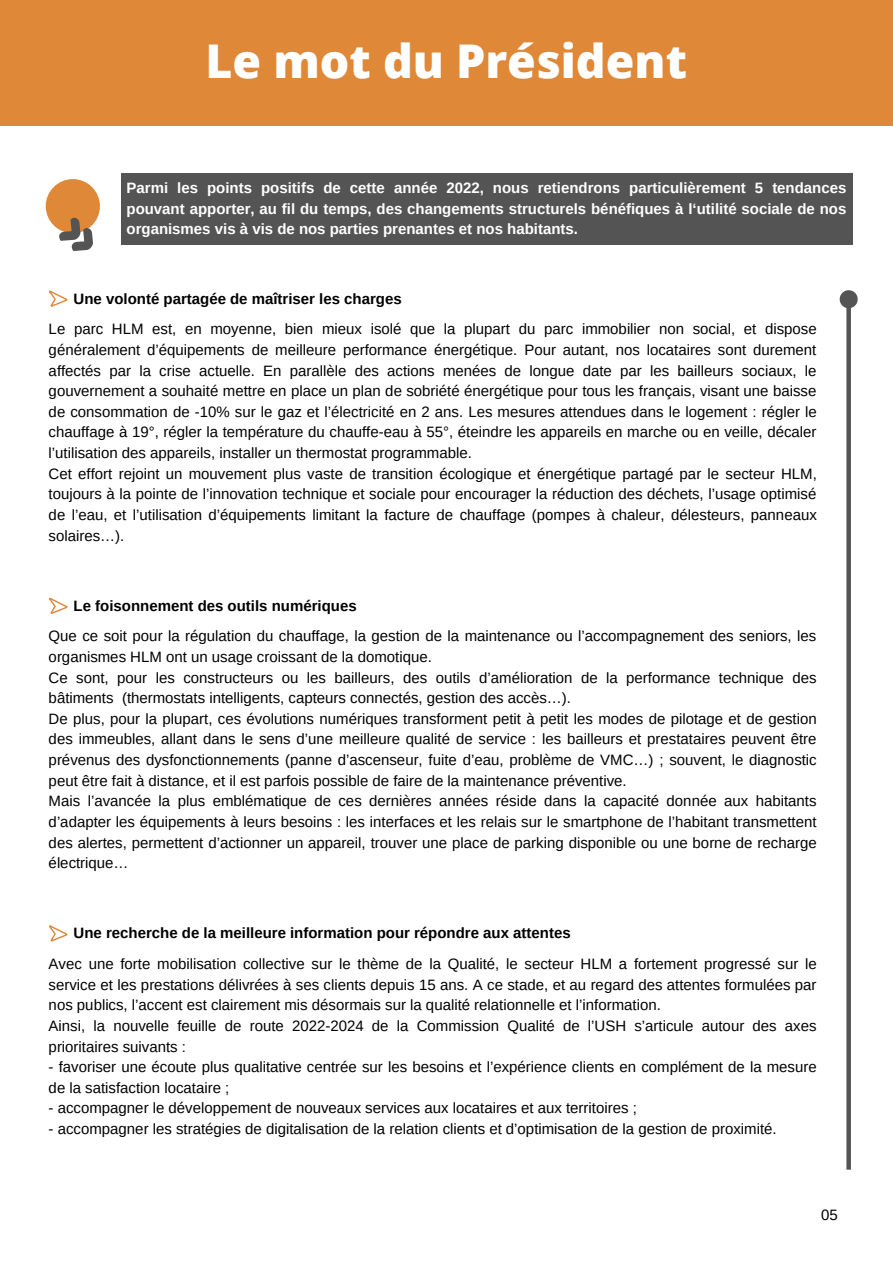
<style>
.page{position:relative;width:893px;height:1264px;background:#fff}
.page>*{position:absolute;margin:0;border:0;box-sizing:border-box;transform-origin:0 0}
.t1{font:800 46.5px "Open Sans";color:#fff}
.t2{font:15px/20.5px "Arimo";color:#000;text-align:justify}
.t3{font:700 15px/20.2px "Arimo";color:#fff}
.t4{font:700 15px "Arimo";color:#000}
</style>
<div class="page">
<div style="left:0;top:0;width:892px;height:126px;background:#df8838"></div>
<svg style="left:49px;top:597px;width:19px;height:17px"></svg>
<svg style="left:846px;top:311px;width:4px;height:858px;background:#676767"></svg>
<svg style="left:839px;top:290px;width:19px;height:21px"></svg>
<svg style="left:49px;top:925px;width:19px;height:16px"></svg>
<svg style="left:49px;top:290px;width:19px;height:17px"></svg>
<div style="left:122px;top:174px;width:730px;height:70px;background:#545454"></div>
<div style="left:46px;top:179px;width:54px;height:54px;background:#df8838;border-radius:50%"></div>
<svg style="left:56px;top:215px;width:43px;height:19px"></svg>
<p class="t1" style="left:205px;top:28px;width:483px">Le mot du Président</p>
<p class="t3" style="left:126px;top:178px;width:721px">Parmi les points positifs de cette année 2022, nous retiendrons particulièrement 5 tendances pouvant apporter, au fil du temps, des changements structurels bénéfiques à l‘utilité sociale de nos</p>
<p class="t3" style="left:126px;top:218px;width:453px">organismes vis à vis de nos parties prenantes et nos habitants.</p>
<p class="t4" style="left:74px;top:290px;width:329px">Une volonté partagée de maîtriser les charges</p>
<p class="t2" style="left:49px;top:319px;width:769px">Le parc HLM est, en moyenne, bien mieux isolé que la plupart du parc immobilier non social, et dispose généralement d’équipements de meilleure performance énergétique. Pour autant, nos locataires sont durement affectés par la crise actuelle. En parallèle des actions menées de longue date par les bailleurs sociaux, le gouvernement a souhaité mettre en place un plan de sobriété énergétique pour tous les français, visant une baisse de consommation de -10% sur le gaz et l’électricité en 2 ans. Les mesures attendues dans le logement : régler le chauffage à 19°, régler la température du chauffe-eau à 55°, éteindre les appareils en marche ou en veille, décaler l’utilisation des appareils, installer un thermostat programmable.</p>
<p class="t2" style="left:49px;top:463px;width:769px">Cet effort rejoint un mouvement plus vaste de transition écologique et énergétique partagé par le secteur HLM, toujours à la pointe de l’innovation technique et sociale pour encourager la réduction des déchets, l’usage optimisé de l’eau, et l’utilisation d’équipements limitant la facture de chauffage (pompes à chaleur, délesteurs, panneaux solaires…).</p>
<p class="t4" style="left:74px;top:597px;width:284px">Le foisonnement des outils numériques</p>
<p class="t2" style="left:49px;top:626px;width:769px">Que ce soit pour la régulation du chauffage, la gestion de la maintenance ou l’accompagnement des seniors, les organismes HLM ont un usage croissant de la domotique.</p>
<p class="t2" style="left:49px;top:667px;width:769px">Ce sont, pour les constructeurs ou les bailleurs, des outils d’amélioration de la performance technique des bâtiments (thermostats intelligents, capteurs connectés, gestion des accès…).</p>
<p class="t2" style="left:49px;top:708px;width:769px">De plus, pour la plupart, ces évolutions numériques transforment petit à petit les modes de pilotage et de gestion des immeubles, allant dans le sens d’une meilleure qualité de service : les bailleurs et prestataires peuvent être prévenus des dysfonctionnements (panne d’ascenseur, fuite d’eau, problème de VMC…) ; souvent, le diagnostic peut être fait à distance, et il est parfois possible de faire de la maintenance préventive.</p>
<p class="t2" style="left:49px;top:790px;width:769px">Mais l’avancée la plus emblématique de ces dernières années réside dans la capacité donnée aux habitants d’adapter les équipements à leurs besoins : les interfaces et les relais sur le smartphone de l’habitant transmettent des alertes, permettent d’actionner un appareil, trouver une place de parking disponible ou une borne de recharge électrique…</p>
<p class="t4" style="left:74px;top:924px;width:498px">Une recherche de la meilleure information pour répondre aux attentes</p>
<p class="t2" style="left:49px;top:953px;width:769px">Avec une forte mobilisation collective sur le thème de la Qualité, le secteur HLM a fortement progressé sur le service et les prestations délivrées à ses clients depuis 15 ans. A ce stade, et au regard des attentes formulées par nos publics, l’accent est clairement mis désormais sur la qualité relationnelle et l’information.</p>
<p class="t2" style="left:49px;top:1015px;width:769px">Ainsi, la nouvelle feuille de route 2022-2024 de la Commission Qualité de l’USH s’articule autour des axes prioritaires suivants :</p>
<p class="t2" style="left:49px;top:1056px;width:769px">- favoriser une écoute plus qualitative centrée sur les besoins et l’expérience clients en complément de la mesure de la satisfaction locataire ;</p>
<p class="t2" style="left:49px;top:1097px;width:589px">- accompagner le développement de nouveaux services aux locataires et aux territoires ;</p>
<p class="t2" style="left:49px;top:1118px;width:729px">- accompagner les stratégies de digitalisation de la relation clients et d’optimisation de la gestion de proximité.</p>
<p class="t2" style="left:821px;top:1204px;width:18px">05</p>
</div>
